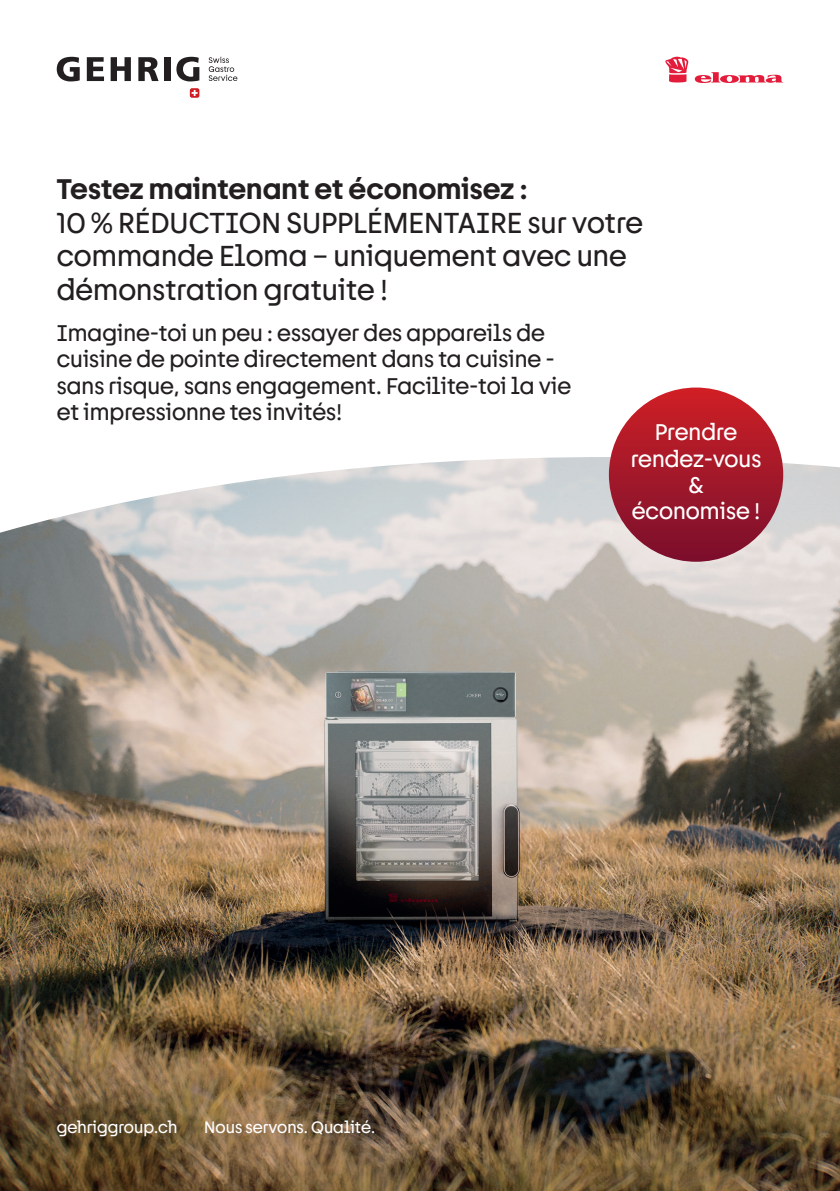
<style>
.page{position:relative;width:840px;height:1191px;background:#fff}
.page>*{position:absolute;margin:0;border:0;box-sizing:border-box;transform-origin:0 0}
.t1{font:28px/33.6px "F37 Hybrid";color:#231f20}
.t2{font:600 28px "F37 Hybrid";color:#231f20}
.t3{font:22px/26.4px "F37 Hybrid";color:#231f20}
.t4{font:22px/26.4px "F37 Hybrid";color:#fff;text-align:center}
.t5{font:16px "F37 Hybrid";color:#fff}
</style>
<div class="page">
<img style="left:0;top:457px;width:839px;height:734px">
<div style="left:608px;top:387px;width:174px;height:175px;background:linear-gradient(to bottom,#d0242a,#7b112d);border-radius:87px"></div>
<svg style="left:208px;top:57px;width:29px;height:24px"></svg>
<svg style="left:57px;top:57px;width:23px;height:24px"></svg>
<svg style="left:87px;top:57px;width:17px;height:24px"></svg>
<svg style="left:111px;top:57px;width:20px;height:24px"></svg>
<svg style="left:138px;top:57px;width:20px;height:24px"></svg>
<div style="left:164px;top:57px;width:6px;height:24px;background:#231f20"></div>
<svg style="left:176px;top:57px;width:23px;height:24px"></svg>
<div style="left:190px;top:88px;width:9px;height:10px;background:#d01e25;border-radius:2px"></div>
<svg style="left:191px;top:90px;width:6px;height:6px"></svg>
<svg style="left:694px;top:72px;width:88px;height:11px"></svg>
<svg style="left:665px;top:57px;width:23px;height:26px"></svg>
<p class="t2" style="left:57px;top:166px;width:472px">Testez maintenant et économisez :</p>
<p class="t1" style="left:57px;top:204px;width:587px">10 % RÉDUCTION SUPPLÉMENTAIRE sur votre commande Eloma – uniquement avec une démonstration gratuite !</p>
<p class="t3" style="left:57px;top:318px;width:516px">Imagine-toi un peu : essayer des appareils de cuisine de pointe directement dans ta cuisine - sans risque, sans engagement. Facilite-toi la vie et impressionne tes invités!</p>
<p class="t4" style="left:630px;top:417px;width:132px">Prendre rendez-vous &amp; économise !</p>
<p class="t5" style="left:57px;top:1114px;width:122px">gehriggroup.ch</p>
<p class="t5" style="left:204px;top:1114px;width:172px">Nous servons. Qualité.</p>
</div>
